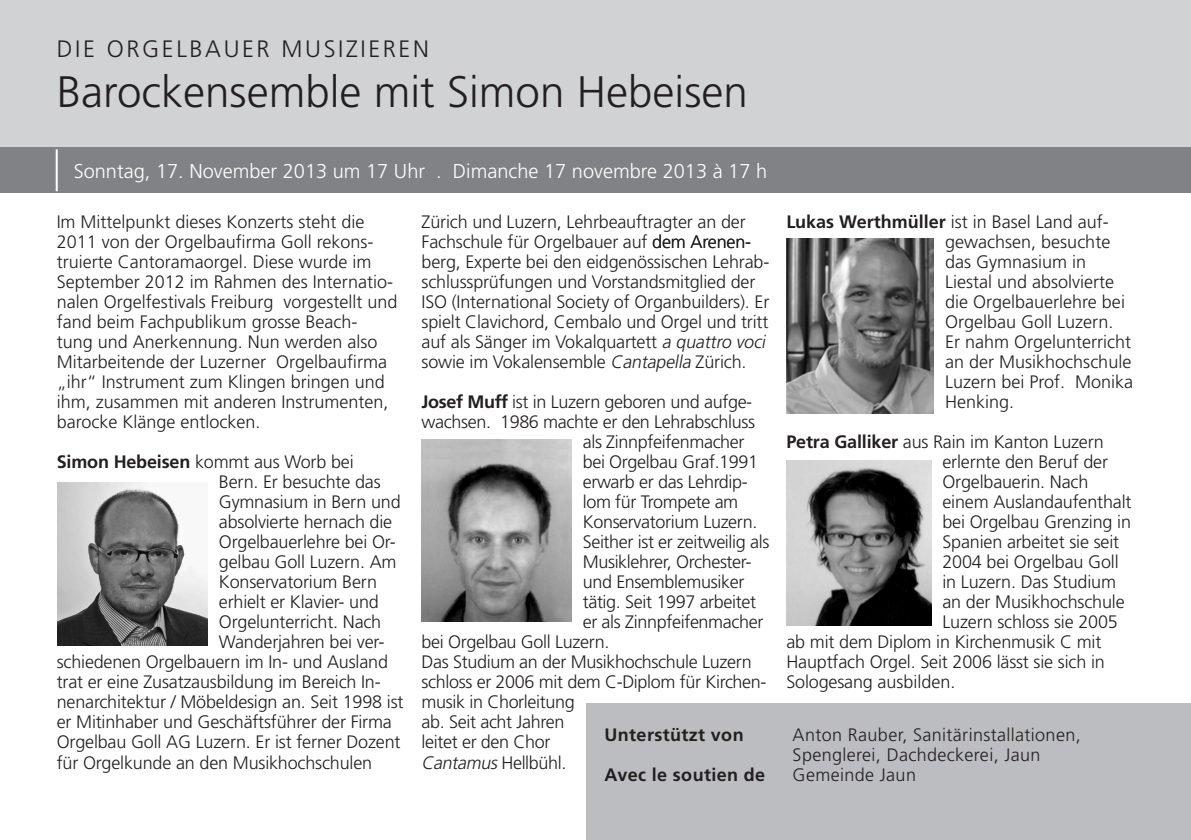
<style>
.page{position:relative;width:1191px;height:840px;background:#fff}
.page>*{position:absolute;margin:0;border:0;box-sizing:border-box;transform-origin:0 0}
.t1{font:300 44px "Frutiger";color:#231f20}
.t2{font:300 23.8px "Frutiger";letter-spacing:.11em;color:#231f20}
.t3{font:300 20px "Frutiger";color:#fff}
.t4{font:300 18px/20px "Frutiger";letter-spacing:-.01em;color:#231f20}
.t5{font:300 18px "Frutiger";letter-spacing:.02em;color:#231f20}
.t6{font:700 18px "Frutiger";letter-spacing:.02em;color:#231f20}
.s1{font-style:italic}
.s2{font-weight:700}
</style>
<div class="page">
<div style="left:0;top:0;width:1191px;height:147px;background:#d1d2d4"></div>
<div style="left:0;top:147px;width:1191px;height:46px;background:#808285"></div>
<div style="left:587px;top:703px;width:604px;height:136px;background:#bcbdc0"></div>
<hr style="left:56px;top:149px;width:2px;height:42px;background:#fff">
<img style="left:58px;top:482px;width:149px;height:162px">
<img style="left:421px;top:439px;width:150px;height:182px">
<img style="left:786px;top:239px;width:148px;height:174px">
<img style="left:786px;top:460px;width:145px;height:165px">
<p class="t2" style="left:57px;top:36px;width:374px">DIE ORGELBAUER MUSIZIEREN</p>
<p class="t1" style="left:57px;top:67px;width:693px">Barockensemble mit Simon Hebeisen</p>
<p class="t3" style="left:74px;top:160px;width:695px">Sonntag, 17. November 2013 um 17 Uhr . Dimanche 17 novembre 2013 à 17 h</p>
<p class="t4" style="left:421px;top:211px;width:349px">Zürich und Luzern, Lehrbeauftragter an der Fachschule für Orgelbauer auf dem Arenen&shy;berg, Experte bei den eidgenössischen Lehrab&shy;schlussprüfungen und Vorstandsmitglied der ISO (International Society of Organbuilders). Er spielt Clavichord, Cembalo und Orgel und tritt auf als Sänger im Vokalquartett <span class="s1">a quattro voci </span>sowie im Vokalensemble <span class="s1">Cantapella</span> Zürich.</p>
<p class="t4" style="left:421px;top:391px;width:332px"><span class="s2">Josef Muff</span> ist in Luzern geboren und aufge-</p>
<p class="t4" style="left:421px;top:411px;width:335px">wachsen. 1986 machte er den Lehrabschluss</p>
<p class="t4" style="left:583px;top:431px;width:163px">als Zinnpfeifenmacher</p>
<p class="t4" style="left:583px;top:451px;width:177px">bei Orgelbau Graf.1991</p>
<p class="t4" style="left:583px;top:471px;width:167px">erwarb er das Lehrdip-</p>
<p class="t4" style="left:583px;top:491px;width:157px">lom für Trompete am</p>
<p class="t4" style="left:583px;top:511px;width:176px">Konservatorium Luzern.</p>
<p class="t4" style="left:583px;top:531px;width:188px">Seither ist er zeitweilig als</p>
<p class="t4" style="left:583px;top:551px;width:170px">Musiklehrer, Orchester-</p>
<p class="t4" style="left:583px;top:571px;width:163px">und Ensemblemusiker</p>
<p class="t4" style="left:583px;top:591px;width:175px">tätig. Seit 1997 arbeitet</p>
<p class="t4" style="left:583px;top:611px;width:182px">er als Zinnpfeifenmacher</p>
<p class="t4" style="left:421px;top:631px;width:189px">bei Orgelbau Goll Luzern.</p>
<p class="t4" style="left:421px;top:651px;width:346px">Das Studium an der Musikhochschule Luzern schloss er 2006 mit dem C-Diplom für Kirchen&shy;musik in Chorleitung<br>ab. Seit acht Jahren<br>leitet er den Chor<br><span class="s1">Cantamus</span>Hellbühl.</p>
<p class="t4" style="left:945px;top:211px;width:190px;text-indent:-159px"><span class="s2">Lukas Werthmüller</span> ist in Basel Land auf&shy;gewachsen, besuchte das Gymnasium in<br>Liestal und absolvierte die Orgelbauerlehre bei<br>Orgelbau Goll Luzern.<br>Er nahm Orgelunterricht an der Musikhochschule<br>Luzern bei Prof. Monika<br>Henking.</p>
<p class="t4" style="left:786px;top:431px;width:319px"><span class="s2">Petra Galliker</span> aus Rain im Kanton Luzern</p>
<p class="t4" style="left:942px;top:451px;width:167px">erlernte den Beruf der</p>
<p class="t4" style="left:942px;top:471px;width:147px">Orgelbauerin. Nach</p>
<p class="t4" style="left:942px;top:491px;width:191px">einem Auslandaufenthalt</p>
<p class="t4" style="left:942px;top:511px;width:190px">bei Orgelbau Grenzing in</p>
<p class="t4" style="left:942px;top:531px;width:178px">Spanien arbeitet sie seit</p>
<p class="t4" style="left:942px;top:551px;width:178px">2004 bei Orgelbau Goll</p>
<p class="t4" style="left:942px;top:571px;width:175px">in Luzern. Das Studium</p>
<p class="t4" style="left:942px;top:591px;width:184px">an der Musikhochschule</p>
<p class="t4" style="left:942px;top:611px;width:177px">Luzern schloss sie 2005</p>
<p class="t4" style="left:786px;top:631px;width:316px">ab mit dem Diplom in Kirchenmusik C mit</p>
<p class="t4" style="left:786px;top:651px;width:320px">Hauptfach Orgel. Seit 2006 lässt sie sich in</p>
<p class="t4" style="left:786px;top:671px;width:171px">Sologesang ausbilden.</p>
<p class="t4" style="left:57px;top:211px;width:342px">Im Mittelpunkt dieses Konzerts steht die 2011 von der Orgelbaufirma Goll rekons&shy;truierte Cantoramaorgel. Diese wurde im September 2012 im Rahmen des Internatio&shy;nalen Orgelfestivals Freiburg vorgestellt und fand beim Fachpublikum grosse Beach&shy;tung und Anerkennung. Nun werden also Mitarbeitende der Luzerner Orgelbaufirma „ihr“ Instrument zum Klingen bringen und ihm, zusammen mit anderen Instrumenten, barocke Klänge entlocken.</p>
<p class="t4" style="left:57px;top:451px;width:298px"><span class="s2">Simon Hebeisen</span> kommt aus Worb bei</p>
<p class="t4" style="left:219px;top:471px;width:163px">Bern. Er besuchte das</p>
<p class="t4" style="left:219px;top:491px;width:183px">Gymnasium in Bern und</p>
<p class="t4" style="left:219px;top:511px;width:175px">absolvierte hernach die</p>
<p class="t4" style="left:219px;top:531px;width:178px">Orgelbauerlehre bei Or-</p>
<p class="t4" style="left:219px;top:551px;width:179px">gelbau Goll Luzern. Am</p>
<p class="t4" style="left:219px;top:571px;width:160px">Konservatorium Bern</p>
<p class="t4" style="left:219px;top:591px;width:162px">erhielt er Klavier- und</p>
<p class="t4" style="left:219px;top:611px;width:164px">Orgelunterricht. Nach</p>
<p class="t4" style="left:219px;top:631px;width:167px">Wanderjahren bei ver-</p>
<p class="t4" style="left:57px;top:651px;width:333px">schiedenen Orgelbauern im In- und Ausland</p>
<p class="t4" style="left:57px;top:671px;width:325px">trat er eine Zusatzausbildung im Bereich In-</p>
<p class="t4" style="left:57px;top:691px;width:348px">nenarchitektur / Möbeldesign an. Seit 1998 ist</p>
<p class="t4" style="left:57px;top:711px;width:337px">er Mitinhaber und Geschäftsführer der Firma</p>
<p class="t4" style="left:57px;top:731px;width:345px">Orgelbau Goll AG Luzern. Er ist ferner Dozent</p>
<p class="t4" style="left:57px;top:751px;width:317px">für Orgelkunde an den Musikhochschulen</p>
<p class="t6" style="left:604px;top:723px;width:141px">Unterstützt von</p>
<p class="t5" style="left:792px;top:724px;width:290px">Anton Rauber, Sanitärinstallationen,</p>
<p class="t5" style="left:792px;top:744px;width:249px">Spenglerei, Dachdeckerei, Jaun</p>
<p class="t6" style="left:604px;top:763px;width:162px">Avec le soutien de</p>
<p class="t5" style="left:792px;top:764px;width:125px">Gemeinde Jaun</p>
</div>
